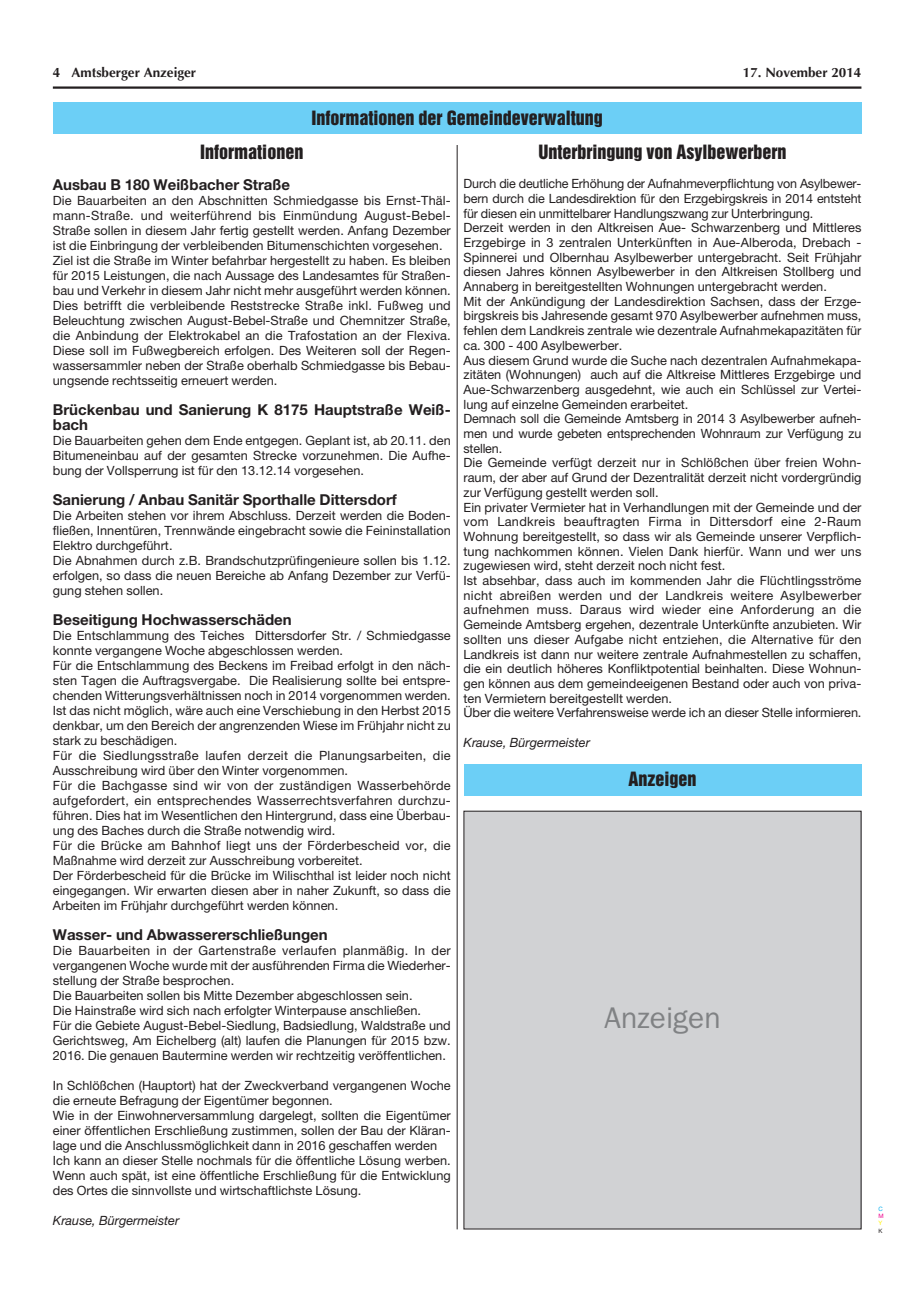
<style>
.page{position:relative;width:915px;height:1297px;background:#fff}
.page>*{position:absolute;margin:0;border:0;box-sizing:border-box;transform-origin:0 0}
.t1{font:30px "Franklin Gothic";color:#808284}
.t2{font:18px "Helvetica Inserat";color:#231f20}
.t3{font:700 15px/15px "Helvetica Neue";color:#231f20}
.t4{font:700 13.5px "Optima";color:#231f20}
.t5{font:12.75px/15px "Helvetica Neue";color:#231f20}
.t6{font:italic 12.75px "Helvetica Neue";color:#231f20}
.t7{font:6px "Helvetica Neue";color:#00adef}
.t8{font:6px "Helvetica Neue";color:#ec008c}
.t9{font:6px "Helvetica Neue";color:#fff200}
.t10{font:6px "Helvetica Neue";color:#231f20}
</style>
<div class="page">
<hr style="left:53px;top:86px;width:808px;height:3px;background:#231f20">
<div style="left:53px;top:102px;width:808px;height:32px;background:#6ccff6"></div>
<div style="left:463px;top:764px;width:398px;height:32px;background:#6ccff6"></div>
<hr style="left:456px;top:145px;width:1px;height:1084px;background:#231f20">
<div style="left:464px;top:811px;width:396px;height:418px;background:#d1d2d4"></div>
<p class="t4" style="left:53px;top:67px;width:145px">4 Amtsberger Anzeiger</p>
<p class="t4" style="left:742px;top:67px;width:120px">17. November 2014</p>
<h2 class="t2" style="left:200px;top:145px;width:104px">Informationen</h2>
<h2 class="t2" style="left:311px;top:110px;width:293px">Informationen der Gemeindeverwaltung</h2>
<h2 class="t2" style="left:538px;top:145px;width:250px">Unterbringung von Asylbewerbern</h2>
<p class="t3" style="left:53px;top:178px;width:239px">Ausbau B 180 Weißbacher Straße</p>
<p class="t5" style="left:53px;top:194px;width:399px">Die Bauarbeiten an den Abschnitten Schmiedgasse bis Ernst-Thäl&shy;mann-Straße. und weiterführend bis Einmündung August-Bebel-Straße sollen in diesem Jahr fertig gestellt werden. Anfang Dezember ist die Einbringung der verbleibenden Bitumenschichten vorgesehen.<br>Ziel ist die Straße im Winter befahrbar hergestellt zu haben. Es bleiben für 2015 Leistungen, die nach Aussage des Landesamtes für Straßen&shy;bau und Verkehr in diesem Jahr nicht mehr ausgeführt werden können.<br>Dies betrifft die verbleibende Reststrecke Straße inkl. Fußweg und Beleuchtung zwischen August-Bebel-Straße und Chemnitzer Straße, die Anbindung der Elektrokabel an die Trafostation an der Flexiva.<br>Diese soll im Fußwegbereich erfolgen. Des Weiteren soll der Regen&shy;wassersammler neben der Straße oberhalb Schmiedgasse bis Bebau&shy;ungsende rechtsseitig erneuert werden.</p>
<p class="t3" style="left:53px;top:403px;width:399px">Brückenbau und Sanierung K 8175 Hauptstraße Weiß&shy;bach</p>
<p class="t5" style="left:53px;top:434px;width:399px;text-align:justify">Die Bauarbeiten gehen dem Ende entgegen. Geplant ist, ab 20.11. den Bitumeneinbau auf der gesamten Strecke vorzunehmen. Die Aufhe&shy;bung der Vollsperrung ist für den 13.12.14 vorgesehen.</p>
<p class="t3" style="left:53px;top:493px;width:345px">Sanierung / Anbau Sanitär Sporthalle Dittersdorf</p>
<p class="t5" style="left:53px;top:509px;width:399px">Die Arbeiten stehen vor ihrem Abschluss. Derzeit werden die Boden&shy;fließen, Innentüren, Trennwände eingebracht sowie die Feininstallation Elektro durchgeführt.<br>Die Abnahmen durch z.B. Brandschutzprüfingenieure sollen bis 1.12. erfolgen, so dass die neuen Bereiche ab Anfang Dezember zur Verfü&shy;gung stehen sollen.</p>
<p class="t3" style="left:53px;top:613px;width:240px">Beseitigung Hochwasserschäden</p>
<p class="t5" style="left:53px;top:629px;width:399px">Die Entschlammung des Teiches Dittersdorfer Str. / Schmiedgasse konnte vergangene Woche abgeschlossen werden.<br>Für die Entschlammung des Beckens im Freibad erfolgt in den näch&shy;sten Tagen die Auftragsvergabe. Die Realisierung sollte bei entspre&shy;chenden Witterungsverhältnissen noch in 2014 vorgenommen werden.<br>Ist das nicht möglich, wäre auch eine Verschiebung in den Herbst 2015 denkbar, um den Bereich der angrenzenden Wiese im Frühjahr nicht zu stark zu beschädigen.<br>Für die Siedlungsstraße laufen derzeit die Planungsarbeiten, die Ausschreibung wird über den Winter vorgenommen.<br>Für die Bachgasse sind wir von der zuständigen Wasserbehörde aufgefordert, ein entsprechendes Wasserrechtsverfahren durchzu&shy;führen. Dies hat im Wesentlichen den Hintergrund, dass eine Überbau&shy;ung des Baches durch die Straße notwendig wird.<br>Für die Brücke am Bahnhof liegt uns der Förderbescheid vor, die Maßnahme wird derzeit zur Ausschreibung vorbereitet.<br>Der Förderbescheid für die Brücke im Wilischthal ist leider noch nicht eingegangen. Wir erwarten diesen aber in naher Zukunft, so dass die Arbeiten im Frühjahr durchgeführt werden können.</p>
<p class="t3" style="left:53px;top:928px;width:276px">Wasser- und Abwassererschließungen</p>
<p class="t5" style="left:53px;top:944px;width:399px">Die Bauarbeiten in der Gartenstraße verlaufen planmäßig. In der vergangenen Woche wurde mit der ausführenden Firma die Wiederher&shy;stellung der Straße besprochen.<br>Die Bauarbeiten sollen bis Mitte Dezember abgeschlossen sein.<br>Die Hainstraße wird sich nach erfolgter Winterpause anschließen.<br>Für die Gebiete August-Bebel-Siedlung, Badsiedlung, Waldstraße und Gerichtsweg, Am Eichelberg (alt) laufen die Planungen für 2015 bzw.<br>2016. Die genauen Bautermine werden wir rechtzeitig veröffentlichen.</p>
<p class="t5" style="left:53px;top:1079px;width:399px">In Schlößchen (Hauptort) hat der Zweckverband vergangenen Woche die erneute Befragung der Eigentümer begonnen.<br>Wie in der Einwohnerversammlung dargelegt, sollten die Eigentümer einer öffentlichen Erschließung zustimmen, sollen der Bau der Kläran&shy;lage und die Anschlussmöglichkeit dann in 2016 geschaffen werden Ich kann an dieser Stelle nochmals für die öffentliche Lösung werben.<br>Wenn auch spät, ist eine öffentliche Erschließung für die Entwicklung des Ortes die sinnvollste und wirtschaftlichste Lösung.</p>
<p class="t6" style="left:53px;top:1216px;width:128px">Krause, Bürgermeister</p>
<p class="t5" style="left:463px;top:177px;width:399px">Durch die deutliche Erhöhung der Aufnahmeverpflichtung von Asylbewer&shy;bern durch die Landesdirektion für den Erzgebirgskreis in 2014 entsteht für diesen ein unmittelbarer Handlungszwang zur Unterbringung.<br>Derzeit werden in den Altkreisen Aue- Schwarzenberg und Mittleres Erzgebirge in 3 zentralen Unterkünften in Aue-Alberoda, Drebach - Spinnerei und Olbernhau Asylbewerber untergebracht. Seit Frühjahr diesen Jahres können Asylbewerber in den Altkreisen Stollberg und Annaberg in bereitgestellten Wohnungen untergebracht werden.<br>Mit der Ankündigung der Landesdirektion Sachsen, dass der Erzge&shy;birgskreis bis Jahresende gesamt 970 Asylbewerber aufnehmen muss, fehlen dem Landkreis zentrale wie dezentrale Aufnahmekapazitäten für ca. 300 - 400 Asylbewerber.<br>Aus diesem Grund wurde die Suche nach dezentralen Aufnahmekapa&shy;zitäten (Wohnungen) auch auf die Altkreise Mittleres Erzgebirge und Aue-Schwarzenberg ausgedehnt, wie auch ein Schlüssel zur Vertei&shy;lung auf einzelne Gemeinden erarbeitet.<br>Demnach soll die Gemeinde Amtsberg in 2014 3 Asylbewerber aufneh&shy;men und wurde gebeten entsprechenden Wohnraum zur Verfügung zu stellen.<br>Die Gemeinde verfügt derzeit nur in Schlößchen über freien Wohn&shy;raum, der aber auf Grund der Dezentralität derzeit nicht vordergründig zur Verfügung gestellt werden soll.<br>Ein privater Vermieter hat in Verhandlungen mit der Gemeinde und der vom Landkreis beauftragten Firma in Dittersdorf eine 2-Raum Wohnung bereitgestellt, so dass wir als Gemeinde unserer Verpflich&shy;tung nachkommen können. Vielen Dank hierfür. Wann und wer uns zugewiesen wird, steht derzeit noch nicht fest.<br>Ist absehbar, dass auch im kommenden Jahr die Flüchtlingsströme nicht abreißen werden und der Landkreis weitere Asylbewerber aufnehmen muss. Daraus wird wieder eine Anforderung an die Gemeinde Amtsberg ergehen, dezentrale Unterkünfte anzubieten. Wir sollten uns dieser Aufgabe nicht entziehen, die Alternative für den Landkreis ist dann nur weitere zentrale Aufnahmestellen zu schaffen, die ein deutlich höheres Konfliktpotential beinhalten. Diese Wohnun&shy;gen können aus dem gemeindeeigenen Bestand oder auch von priva&shy;ten Vermietern bereitgestellt werden.<br>Über die weitere Verfahrensweise werde ich an dieser Stelle informieren.</p>
<p class="t6" style="left:463px;top:738px;width:128px">Krause, Bürgermeister</p>
<h2 class="t2" style="left:628px;top:772px;width:69px">Anzeigen</h2>
<h1 class="t1" style="left:604px;top:1007px;width:118px">Anzeigen</h1>
<p class="t7" style="left:878px;top:1207px;width:6px">C</p>
<p class="t8" style="left:878px;top:1214px;width:7px">M</p>
<p class="t9" style="left:878px;top:1221px;width:5px">Y</p>
<p class="t10" style="left:878px;top:1228px;width:6px">K</p>
</div>
